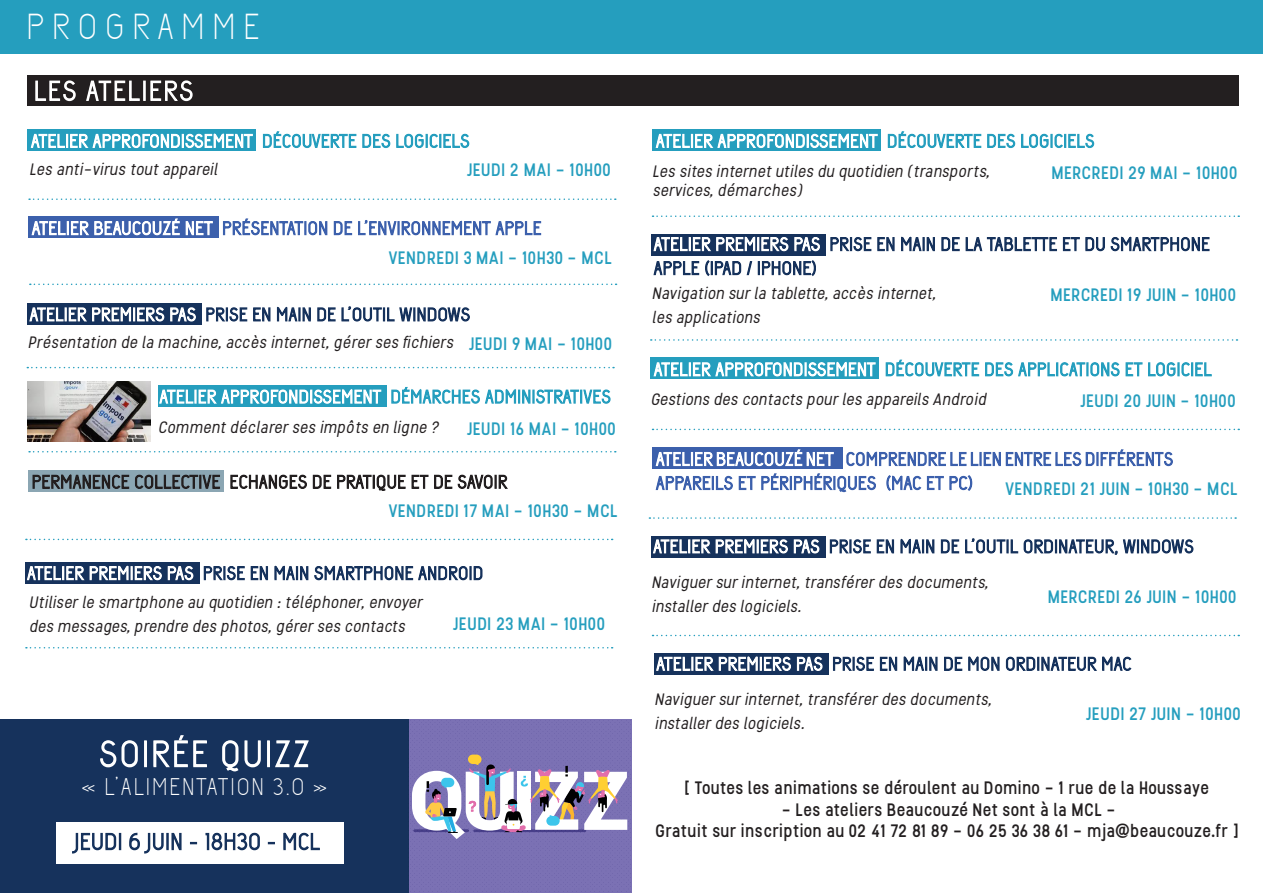
<style>
.page{position:relative;width:1263px;height:893px;background:#fff}
.page>*{position:absolute;margin:0;border:0;box-sizing:border-box;transform-origin:0 0}
.t1{font:36px "Capsuula";letter-spacing:.22em;color:#fff}
.t2{font:24px "Capsuula";letter-spacing:.08em;color:#fff}
.t3{font:500 18px "Stellar";color:#259ebe}
.t4{font:500 18px "Stellar";letter-spacing:-.01em;color:#231f20}
.t5{font:italic 16.5px/24px "Stellar";color:#231f20}
</style>
<div class="page">
<div style="left:28px;top:217px;width:191px;height:21px;background:#3c60ac"></div>
<div style="left:28px;top:470px;width:196px;height:22px;background:#8ba6b3"></div>
<div style="left:0;top:719px;width:594px;height:174px;background:#16325c"></div>
<div style="left:28px;top:303px;width:174px;height:21px;background:#16325c"></div>
<div style="left:25px;top:562px;width:174px;height:21px;background:#16325c"></div>
<div style="left:0;top:0;width:1263px;height:54px;background:#259ebe"></div>
<div style="left:28px;top:75px;width:1211px;height:31px;background:#231f20"></div>
<svg style="left:100px;top:740px;width:38px;height:28px"></svg>
<div style="left:144px;top:740px;width:3px;height:27px;border:2px solid #fff"></div>
<svg style="left:153px;top:735px;width:54px;height:33px"></svg>
<svg style="left:222px;top:740px;width:39px;height:32px"></svg>
<div style="left:267px;top:740px;width:3px;height:27px;border:2px solid #fff"></div>
<svg style="left:275px;top:740px;width:34px;height:28px"></svg>
<svg style="left:35px;top:80px;width:41px;height:22px"></svg>
<svg style="left:86px;top:80px;width:54px;height:21px"></svg>
<div style="left:143px;top:81px;width:3px;height:20px;border:2px solid #fff"></div>
<svg style="left:150px;top:80px;width:43px;height:22px"></svg>
<svg style="left:30px;top:129px;width:224px;height:22px"></svg>
<svg style="left:262px;top:131px;width:208px;height:18px"></svg>
<svg style="left:158px;top:385px;width:224px;height:22px"></svg>
<svg style="left:391px;top:386px;width:220px;height:18px"></svg>
<svg style="left:31px;top:216px;width:183px;height:20px"></svg>
<svg style="left:222px;top:218px;width:320px;height:18px"></svg>
<svg style="left:32px;top:474px;width:188px;height:15px"></svg>
<svg style="left:230px;top:474px;width:278px;height:17px"></svg>
<svg style="left:29px;top:306px;width:167px;height:16px"></svg>
<svg style="left:206px;top:306px;width:264px;height:16px"></svg>
<svg style="left:27px;top:565px;width:167px;height:16px"></svg>
<svg style="left:203px;top:565px;width:280px;height:16px"></svg>
<svg style="left:29px;top:198px;width:587px;height:2px"></svg>
<svg style="left:30px;top:284px;width:586px;height:1px"></svg>
<svg style="left:26px;top:539px;width:587px;height:1px"></svg>
<svg style="left:652px;top:215px;width:587px;height:2px"></svg>
<svg style="left:27px;top:367px;width:587px;height:1px"></svg>
<svg style="left:651px;top:339px;width:586px;height:2px"></svg>
<svg style="left:26px;top:647px;width:587px;height:1px"></svg>
<svg style="left:649px;top:517px;width:587px;height:2px"></svg>
<svg style="left:652px;top:635px;width:587px;height:1px"></svg>
<svg style="left:29px;top:451px;width:587px;height:1px"></svg>
<svg style="left:652px;top:429px;width:587px;height:1px"></svg>
<div style="left:56px;top:823px;width:288px;height:41px;background:#fff"></div>
<svg style="left:72px;top:832px;width:49px;height:22px"></svg>
<svg style="left:129px;top:832px;width:35px;height:22px"></svg>
<div style="left:166px;top:833px;width:3px;height:17px;border:2px solid #16325c"></div>
<svg style="left:171px;top:832px;width:11px;height:19px"></svg>
<svg style="left:190px;top:842px;width:7px;height:2px"></svg>
<svg style="left:205px;top:832px;width:55px;height:19px"></svg>
<svg style="left:268px;top:842px;width:7px;height:2px"></svg>
<svg style="left:283px;top:832px;width:37px;height:19px"></svg>
<div style="left:408px;top:719px;width:223px;height:174px;background:#7b71b4"></div>
<svg style="left:412px;top:755px;width:215px;height:84px"></svg>
<div style="left:652px;top:129px;width:229px;height:22px;background:#259ebe"></div>
<div style="left:650px;top:358px;width:229px;height:21px;background:#259ebe"></div>
<svg style="left:655px;top:133px;width:223px;height:16px"></svg>
<svg style="left:887px;top:131px;width:208px;height:18px"></svg>
<svg style="left:652px;top:357px;width:224px;height:20px"></svg>
<svg style="left:885px;top:359px;width:327px;height:18px"></svg>
<div style="left:652px;top:234px;width:174px;height:21px;background:#16325c"></div>
<div style="left:651px;top:536px;width:174px;height:21px;background:#16325c"></div>
<div style="left:654px;top:654px;width:174px;height:21px;background:#16325c"></div>
<svg style="left:830px;top:236px;width:380px;height:16px"></svg>
<svg style="left:652px;top:236px;width:169px;height:40px"></svg>
<svg style="left:653px;top:538px;width:167px;height:16px"></svg>
<svg style="left:829px;top:538px;width:365px;height:17px"></svg>
<svg style="left:655px;top:653px;width:169px;height:18px"></svg>
<svg style="left:833px;top:656px;width:299px;height:15px"></svg>
<svg style="left:655px;top:447px;width:518px;height:46px"></svg>
<img style="left:27px;top:381px;width:123px;height:60px">
<p class="t1" style="left:27px;top:6px;width:235px">PROGRAMME</p>
<p class="t5" style="left:30px;top:158px;width:193px">Les anti-virus toutappareil</p>
<p class="t3" style="left:467px;top:159px;width:146px">JEUDI 2 MAI - 10H00</p>
<p class="t3" style="left:389px;top:247px;width:225px">VENDREDI 3 MAI - 10H30 - MCL</p>
<p class="t5" style="left:28px;top:331px;width:431px">Présentation de la machine,accès internet,gérerses fichiers</p>
<p class="t3" style="left:469px;top:332px;width:145px">JEUDI 9 MAI - 10H00</p>
<p class="t5" style="left:158px;top:415px;width:286px">Commentdéclarerses impôts en ligne ?</p>
<p class="t3" style="left:467px;top:417px;width:151px">JEUDI 16 MAI - 10H00</p>
<p class="t3" style="left:389px;top:500px;width:231px">VENDREDI 17 MAI - 10H30 - MCL</p>
<p class="t5" style="left:29px;top:590px;width:399px">Utiliserle smartphone au quotidien :téléphoner,envoyer des messages,prendre des photos,gérerses contacts</p>
<p class="t3" style="left:453px;top:613px;width:154px">JEUDI 23 MAI - 10H00</p>
<p class="t5" style="left:653px;top:159px;width:342px">Les sites internetutiles du quotidien (transports,</p>
<p class="t5" style="left:653px;top:179px;width:154px">services,démarches)</p>
<p class="t3" style="left:1052px;top:162px;width:188px">MERCREDI 29 MAI - 10H00</p>
<p class="t5" style="left:652px;top:282px;width:289px">Navigation surla tablette,accès internet,</p>
<p class="t5" style="left:652px;top:306px;width:113px">les applications</p>
<p class="t5" style="left:651px;top:387px;width:341px">Gestions des contacts pourles appareils Android</p>
<p class="t3" style="left:1051px;top:283px;width:188px">MERCREDI 19 JUIN - 10H00</p>
<p class="t3" style="left:1080px;top:390px;width:158px">JEUDI 20 JUIN - 10H00</p>
<p class="t3" style="left:1006px;top:477px;width:234px">VENDREDI 21 JUIN - 10H30 - MCL</p>
<p class="t5" style="left:652px;top:570px;width:342px">Naviguersurinternet,transférerdes documents,</p>
<p class="t5" style="left:652px;top:594px;width:155px">installerdes logiciels.</p>
<p class="t5" style="left:655px;top:688px;width:342px">Naviguersurinternet,transférerdes documents,</p>
<p class="t5" style="left:655px;top:712px;width:155px">installerdes logiciels.</p>
<p class="t3" style="left:1048px;top:586px;width:191px">MERCREDI 26 JUIN - 10H00</p>
<p class="t3" style="left:1086px;top:703px;width:157px">JEUDI 27 JUIN - 10H00</p>
<p class="t2" style="left:81px;top:773px;width:249px">« L’ALIMENTATION 3.0 »</p>
<p class="t4" style="left:685px;top:777px;width:527px">[ Toutes les animations se déroulent au Domino - 1 rue de la Houssaye</p>
<p class="t4" style="left:782px;top:798px;width:336px">- Les ateliers Beaucouzé Net sont à la MCL -</p>
<p class="t4" style="left:655px;top:820px;width:585px">Gratuit sur inscription au 02 41 72 81 89 - 06 25 36 38 61 - mja@beaucouze.fr ]</p>
</div>
